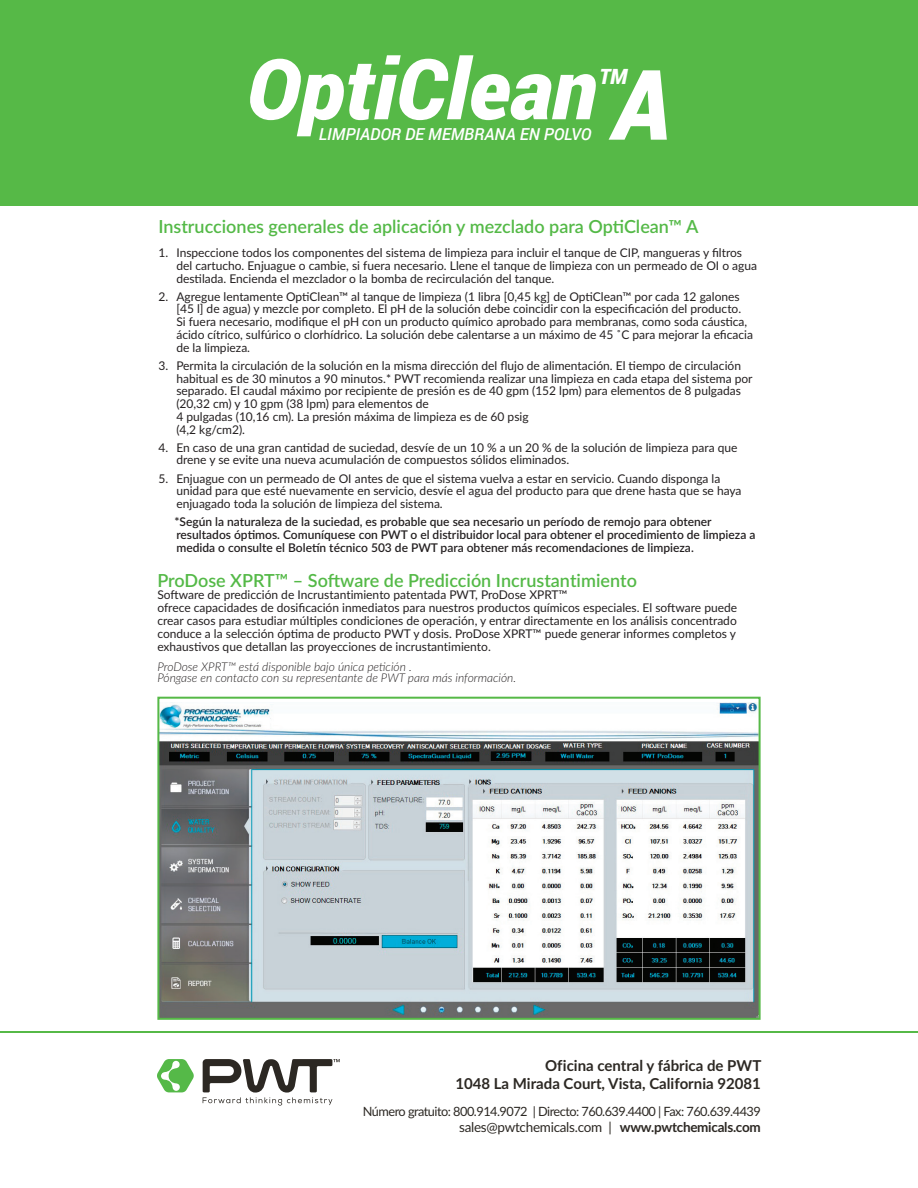
<style>
.page{position:relative;width:918px;height:1188px;background:#fff}
.page>*{position:absolute;margin:0;border:0;box-sizing:border-box;transform-origin:0 0}
.t1{font:italic 900 97.5px "Roboto";color:#fff}
.t2{font:italic 900 84px "Roboto";color:#fff}
.t3{font:italic 900 21px "Roboto";color:#fff}
.Color_Header{font:600 18px "Lato";color:#54b947}
.t4{font:italic 500 16.5px "Roboto";color:#fff}
.Color_Header-2{font:700 15px/18px "Lato";color:#2c2823;text-align:right}
.Color_Header-3{font:13.5px "Lato";letter-spacing:-.02em;color:#2c2823}
.Color_Header-4{font:12.75px "Lato";letter-spacing:-.04em;color:#2c2823}
.Mix_Instructions{font:12px/12.8px "Lato";color:#242021}
.Color_Header-5{font:12px/13px "Lato";color:#242021}
.Mix_Instructions-2{font:600 12px/12.8px "Lato";color:#242021}
.Color_Header-6{font:italic 300 12px/11.4px "Lato";color:#242021}
.s1{font-weight:700}
</style>
<div class="page">
<div style="left:0;top:0;width:918px;height:205px;background:#56b947"></div>
<svg style="left:157px;top:1059px;width:37px;height:33px"></svg>
<svg style="left:203px;top:1059px;width:137px;height:47px"></svg>
<hr style="left:0;top:1031px;width:918px;height:2px;background:#56b947">
<img style="left:160px;top:703px;width:598px;height:314px">
<div style="left:157px;top:697px;width:604px;height:323px;border:2px solid #56b947"></div>
<p class="t2" style="left:246px;top:30px;width:352px">OptiClean</p>
<p class="t3" style="left:599px;top:62px;width:30px">TM</p>
<p class="t1" style="left:612px;top:36px;width:60px">A</p>
<p class="t4" style="left:319px;top:122px;width:274px">LIMPIADOR DE MEMBRANA EN POLVO</p>
<p class="Color_Header" style="left:158px;top:214px;width:542px">Instrucciones generales de aplicación y mezclado para OptiClean™ A</p>
<p class="Mix_Instructions" style="left:176px;top:246px;width:582px;text-indent:-18px">1. Inspeccione todos los componentes del sistema de limpieza para incluir el tanque de CIP, mangueras y filtros del cartucho. Enjuague o cambie, si fuera necesario. Llene el tanque de limpieza con un permeado de OI o agua destilada. Encienda el mezclador o la bomba de recirculación del tanque.</p>
<p class="Mix_Instructions" style="left:176px;top:289px;width:578px;text-indent:-18px">2. Agregue lentamente OptiClean™ al tanque de limpieza (1 libra [0,45 kg] de OptiClean™ por cada 12 galones [45 l] de agua) y mezcle por completo. El pH de la solución debe coincidir con la especificación del producto.<br>Si fuera necesario, modifique el pH con un producto químico aprobado para membranas, como soda cáustica, ácido cítrico, sulfúrico o clorhídrico. La solución debe calentarse a un máximo de 45 ˚C para mejorar la eficacia de la limpieza.</p>
<p class="Mix_Instructions" style="left:176px;top:359px;width:578px;text-indent:-18px">3. Permita la circulación de la solución en la misma dirección del flujo de alimentación. El tiempo de circulación habitual es de 30 minutos a 90 minutos.* PWT recomienda realizar una limpieza en cada etapa del sistema por separado. El caudal máximo por recipiente de presión es de 40 gpm (152 lpm) para elementos de 8 pulgadas (20,32 cm) y 10 gpm (38 lpm) para elementos de<br>4 pulgadas (10,16 cm). La presión máxima de limpieza es de 60 psig<br>(4,2 kg/cm2).</p>
<p class="Mix_Instructions" style="left:176px;top:440px;width:563px;text-indent:-18px">4. En caso de una gran cantidad de suciedad, desvíe de un 10 % a un 20 % de la solución de limpieza para que drene y se evite una nueva acumulación de compuestos sólidos eliminados.</p>
<p class="Mix_Instructions" style="left:176px;top:471px;width:567px;text-indent:-18px">5. Enjuague con un permeado de OI antes de que el sistema vuelva a estar en servicio. Cuando disponga la unidad para que esté nuevamente en servicio, desvíe el agua del producto para que drene hasta que se haya enjuagado toda la solución de limpieza del sistema.</p>
<p class="Mix_Instructions-2" style="left:175px;top:515px;width:582px">*Según la naturaleza de la suciedad, es probable que sea necesario un período de remojo para obtener resultados óptimos. Comuníquese con PWT o el distribuidor local para obtener el procedimiento de limpieza a medida o consulte el Boletín técnico 503 de PWT para obtener más recomendaciones de limpieza.</p>
<p class="Color_Header" style="left:157px;top:567px;width:481px">ProDose XPRT™ – Software de Predicción Incrustantimiento</p>
<p class="Color_Header-5" style="left:157px;top:588px;width:581px">Software de predicción de Incrustantimiento patentada PWT, ProDose XPRT™<br>ofrece capacidades de dosificación inmediatos para nuestros productos químicos especiales. El software puede crear casos para estudiar múltiples condiciones de operación, y entrar directamente en los análisis concentrado conduce a la selección óptima de producto PWT y dosis. ProDose XPRT™ puede generar informes completos y exhaustivos que detallan las proyecciones de incrustantimiento.</p>
<p class="Color_Header-6" style="left:157px;top:660px;width:360px">ProDose XPRT™ está disponible bajo única petición .<br>Póngase en contacto con su representante de PWT para más información.</p>
<p class="Color_Header-2" style="left:455px;top:1056px;width:307px">Oficina central y fábrica de PWT<br>1048 La Mirada Court, Vista, California 92081</p>
<p class="Color_Header-4" style="left:363px;top:1102px;width:400px">Número gratuito: 800.914.9072 | Directo: 760.639.4400 | Fax: 760.639.4439</p>
<p class="Color_Header-3" style="left:459px;top:1117px;width:303px">sales@pwtchemicals.com | <span class="s1">www.pwtchemicals.com</span></p>
</div>
